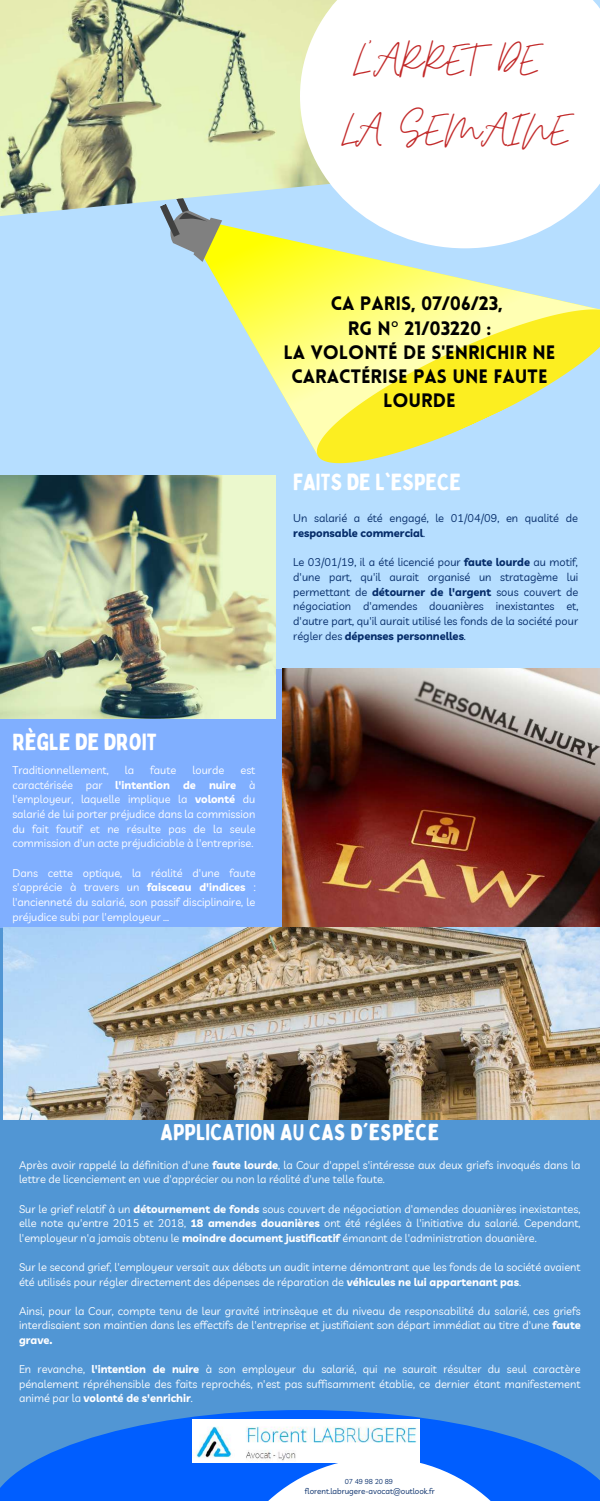
<style>
.page{position:relative;width:600px;height:1501px;background:#fff}
.page>*{position:absolute;margin:0;border:0;box-sizing:border-box;transform-origin:0 0}
.t1{font:50px/69.8px "Moon Time";color:#c22929}
.t2{font:23px "Bobby Jones";color:#fff}
.t3{font:23px "Bobby Jones Soft";color:#fefeff}
.t4{font:900 19px/24px "Lovelo";color:#000;text-align:center}
.t5{font:11px/14.6px "Livvic";color:#fefeff;text-align:justify}
.t6{font:11px/14.6px "Livvic";color:#fff;text-align:justify}
.t7{font:11px/14.7px "Livvic";color:#052c69}
.t8{font:8px "Livvic";color:#052c69}
.t9{font:7px "Livvic";color:#052c69}
.s1{font-family:"Noto Sans";font-weight:400}
.s2{font-weight:700}
</style>
<div class="page">
<div style="left:0;top:0;width:600px;height:1500px;background:#b6deff"></div>
<div style="left:0;top:880px;width:600px;height:620px;background:#5196d4"></div>
<div style="left:0;top:668px;width:600px;height:259px;background:#80afff"></div>
<svg style="left:207px;top:227px;width:275px;height:201px"></svg>
<svg style="left:165px;top:219px;width:70px;height:45px"></svg>
<svg style="left:302px;top:283px;width:298px;height:181px"></svg>
<img style="left:0;top:0;width:300px;height:219px">
<svg style="left:300px;top:0;width:300px;height:248px;background:#f6fafb"></svg>
<svg style="left:0;top:1410px;width:600px;height:90px;fill:#005eff"></svg>
<img style="left:192px;top:1419px;width:228px;height:42px">
<svg style="left:214px;top:1457px;width:330px;height:43px;background:#83b0fe"></svg>
<img style="left:0;top:475px;width:276px;height:243px">
<img style="left:282px;top:668px;width:318px;height:259px">
<img style="left:4px;top:927px;width:596px;height:192px">
<h1 class="t1" style="left:341px;top:26px;width:230px">L'ARRET DE<br>LA SEMAINE</h1>
<h3 class="t4" style="left:284px;top:294px;width:273px">CA PARIS, 07/06/23,<br>RG N<span class="s1">°</span> 21/03220 :<br>LA VOLONTÉ DE S'ENRICHIR NE<br>CARACTÉRISE PAS UNE FAUTE<br>LOURDE</h3>
<h2 class="t2" style="left:12px;top:727px;width:146px">RÈGLE DE DROIT</h2>
<p class="t6" style="left:12px;top:762px;width:98px">Traditionnellement,</p>
<p class="t6" style="left:125px;top:762px;width:11px">la</p>
<p class="t6" style="left:150px;top:762px;width:28px">faute</p>
<p class="t6" style="left:193px;top:762px;width:33px">lourde</p>
<p class="t6" style="left:12px;top:762px;width:245px;text-indent:228px">est caractérisée par <span class="s2">l'intention de nuire</span> à l'employeur, laquelle implique la <span class="s2">volonté</span> du salarié de lui porter préjudice dans la commission du fait fautif et ne résulte pas de la seule commission d'un acte préjudiciable à l'entreprise.</p>
<p class="t6" style="left:12px;top:865px;width:245px">Dans cette optique, la réalité d'une faute s'apprécie à travers un <span class="s2">faisceau d'indices</span> : l'ancienneté du salarié, son passif disciplinaire, le préjudice subi par l'employeur ...</p>
<h2 class="t2" style="left:293px;top:468px;width:169px">FAITS DE L'ESPECE</h2>
<p class="t7" style="left:293px;top:511px;width:286px">Un salarié a été engagé, le 01/04/09, en qualité de <span class="s2">responsable commercial</span>.</p>
<p class="t7" style="left:293px;top:555px;width:287px;text-align:justify">Le 03/01/19, il a été licencié pour <span class="s2">faute lourde</span> au motif, d'une part, qu'il aurait organisé un stratagème lui permettant de <span class="s2">détourner de l'argent</span> sous couvert de négociation d'amendes douanières inexistantes et, d'autre part, qu'il aurait utilisé les fonds de la société pour régler des <span class="s2">dépenses personnelles</span>.</p>
<h2 class="t3" style="left:160px;top:1117px;width:281px">APPLICATION AU CAS D'ESPÈCE</h2>
<p class="t5" style="left:19px;top:1157px;width:563px">Après avoir rappelé la définition d'une <span class="s2">faute lourde</span>, la Cour d'appel s'intéresse aux deux griefs invoqués dans la lettre de licenciement en vue d'apprécier ou non la réalité d'une telle faute.</p>
<p class="t5" style="left:19px;top:1200px;width:563px">Sur le grief relatif à un <span class="s2">détournement de fonds</span> sous couvert de négociation d'amendes douanières inexistantes, elle note qu'entre 2015 et 2018, <span class="s2">18 amendes douanières</span> ont été réglées à l'initiative du salarié. Cependant, l'employeur n'a jamais obtenu le <span class="s2">moindre document justificatif</span> émanant de l'administration douanière.</p>
<p class="t5" style="left:19px;top:1259px;width:563px">Sur le second grief, l'employeur versait aux débats un audit interne démontrant que les fonds de la société avaient été utilisés pour régler directement des dépenses de réparation de <span class="s2">véhicules ne lui appartenant pas</span>.</p>
<p class="t5" style="left:19px;top:1303px;width:563px">Ainsi, pour la Cour, compte tenu de leur gravité intrinsèque et du niveau de responsabilité du salarié, ces griefs interdisaient son maintien dans les effectifs de l'entreprise et justifiaient son départ immédiat au titre d'une <span class="s2">faute grave.</span></p>
<p class="t5" style="left:19px;top:1361px;width:563px">En revanche, <span class="s2">l'intention de nuire</span> à son employeur du salarié, qui ne saurait résulter du seul caractère pénalement répréhensible des faits reprochés, n'est pas suffisamment établie, ce dernier étant manifestement animé par la <span class="s2">volonté de s'enrichir</span>.</p>
<p class="t9" style="left:345px;top:1476px;width:50px">07 49 98 20 89</p>
<p class="t8" style="left:305px;top:1485px;width:131px">florent.labrugere-avocat@outlook.fr</p>
</div>
